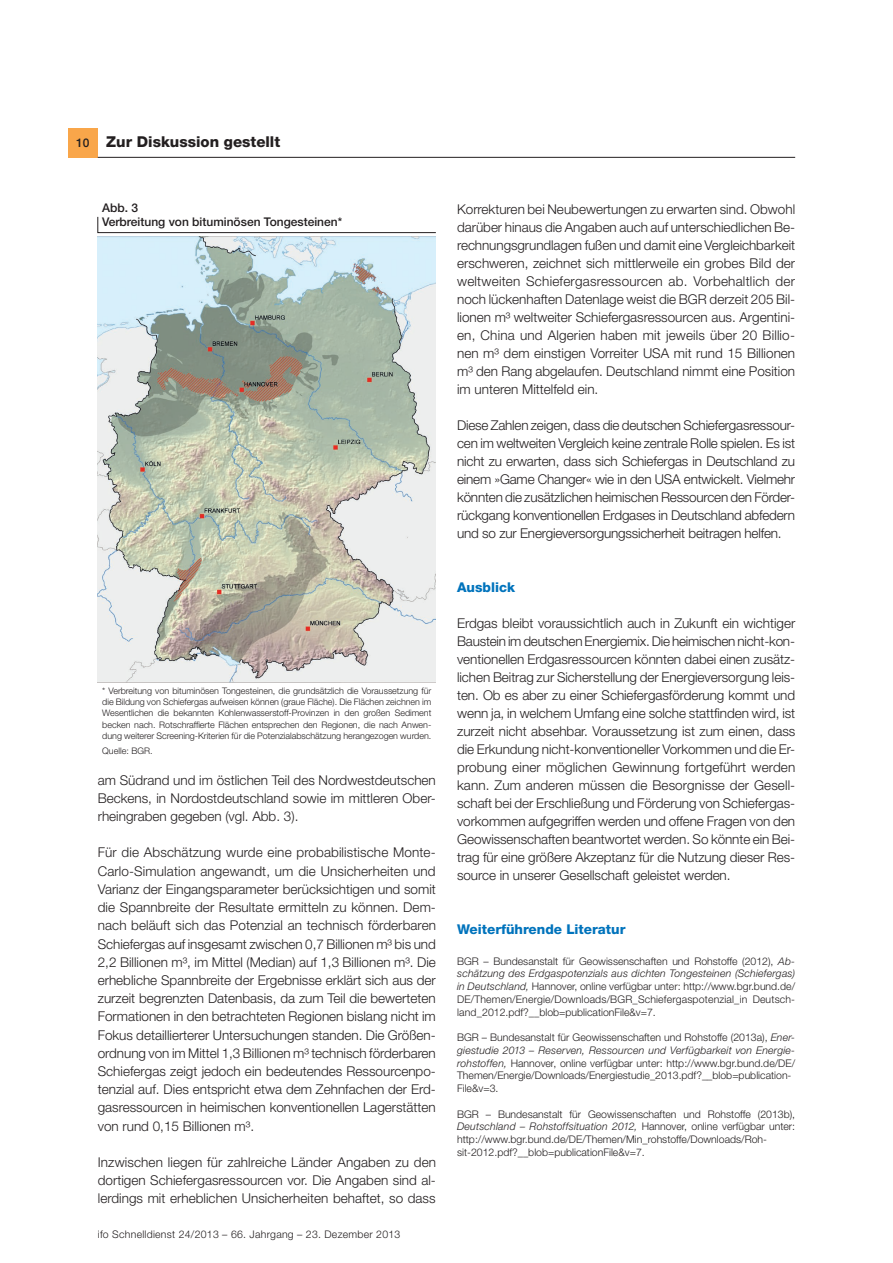
<style>
.page{position:relative;width:893px;height:1263px;background:#fff}
.page>*{position:absolute;margin:0;border:0;box-sizing:border-box;transform-origin:0 0}
.t1{font:800 15px "Helvetica Neue LT Std";color:#231f20}
.Fliesstext{font:300 13.5px/18px "Helvetica Neue LT Std";color:#231f20;text-align:justify}
.Überschrift_9_pt{font:800 13.5px "Helvetica Neue LT Std";color:#0073bc}
.fett_8pt{font:500 12px "Helvetica Neue LT Std";color:#231f20}
.Literatur{font:300 10.5px/12.8px "Helvetica Neue LT Std";color:#231f20}
.Literatur-2{font:300 10.5px "Helvetica Neue LT Std";letter-spacing:.025em;color:#231f20}
.Literatur-3{font:300 9px/11.2px "Helvetica Neue LT Std";letter-spacing:-.005em;color:#231f20;text-align:justify}
.s1{font-weight:500;font-size:12px}
.s2{font-style:italic}
</style>
<div class="page">
<div style="left:68px;top:128px;width:30px;height:30px;background:#f9a64a"></div>
<hr style="left:98px;top:157px;width:697px;height:1px;background:#231f20">
<svg style="left:97px;top:216px;width:339px;height:17px"></svg>
<img style="left:98px;top:237px;width:338px;height:445px">
<p class="t1" style="left:76px;top:132px;width:205px"><span class="s1">10</span> Zur Diskussion gestellt</p>
<p class="fett_8pt" style="left:102px;top:201px;width:38px">Abb. 3</p>
<p class="fett_8pt" style="left:102px;top:215px;width:242px">Verbreitung von bituminösen Tongesteinen*</p>
<p class="Literatur-3" style="left:102px;top:685px;width:331px">* Verbreitung von bituminösen Tongesteinen, die grundsätzlich die Voraussetzung für die Bildung von Schiefergas aufweisen können (graue Fläche). Die Flächen zeichnen im Wesentlichen die bekannten Kohlenwasserstoff-Provinzen in den großen Sediment becken nach. Rotschraffierte Flächen entsprechen den Regionen, die nach Anwen&shy;dung weiterer Screening-Kriterien für die Potenzialabschätzung herangezogen wurden.</p>
<p class="Literatur-3" style="left:102px;top:745px;width:52px">Quelle: BGR.</p>
<p class="Fliesstext" style="left:98px;top:770px;width:340px;text-align:left">am Südrand und im östlichen Teil des Nordwestdeutschen<br>Beckens, in Nordostdeutschland sowie im mittleren Ober&shy;rheingraben gegeben (vgl. Abb. 3).</p>
<p class="Fliesstext" style="left:98px;top:843px;width:340px">Für die Abschätzung wurde eine probabilistische Monte-Carlo-Simulation angewandt, um die Unsicherheiten und Varianz der Eingangsparameter berücksichtigen und somit die Spannbreite der Resultate ermitteln zu können. Dem&shy;nach beläuft sich das Potenzial an technisch förderbaren Schiefergas auf insgesamt zwischen 0,7 Billionen m³ bis und 2,2 Billionen m³, im Mittel (Median) auf 1,3 Billionen m³. Die erhebliche Spannbreite der Ergebnisse erklärt sich aus der zurzeit begrenzten Datenbasis, da zum Teil die bewerteten Formationen in den betrachteten Regionen bislang nicht im Fokus detaillierterer Untersuchungen standen. Die Größen&shy;ordnung von im Mittel 1,3 Billionen m³ technisch förderbaren Schiefergas zeigt jedoch ein bedeutendes Ressourcenpo&shy;tenzial auf. Dies entspricht etwa dem Zehnfachen der Erd&shy;gasressourcen in heimischen konventionellen Lagerstätten von rund 0,15 Billionen m³.</p>
<p class="Fliesstext" style="left:98px;top:1153px;width:340px">Inzwischen liegen für zahlreiche Länder Angaben zu den dortigen Schiefergasressourcen vor. Die Angaben sind al&shy;lerdings mit erheblichen Unsicherheiten behaftet, so dass</p>
<p class="Literatur-2" style="left:98px;top:1228px;width:304px">ifo Schnelldienst 24/2013 – 66. Jahrgang – 23. Dezember 2013</p>
<p class="Fliesstext" style="left:457px;top:200px;width:340px">Korrekturen bei Neubewertungen zu erwarten sind. Obwohl darüber hinaus die Angaben auch auf unterschiedlichen Be&shy;rechnungsgrundlagen fußen und damit eine Vergleichbarkeit erschweren, zeichnet sich mittlerweile ein grobes Bild der weltweiten Schiefergasressourcen ab. Vorbehaltlich der noch lückenhaften Datenlage weist die BGR derzeit 205 Bil&shy;lionen m³ weltweiter Schiefergasressourcen aus. Argentini&shy;en, China und Algerien haben mit jeweils über 20 Billio&shy;nen m³ dem einstigen Vorreiter USA mit rund 15 Billionen m³ den Rang abgelaufen. Deutschland nimmt eine Position im unteren Mittelfeld ein.</p>
<p class="Fliesstext" style="left:457px;top:416px;width:340px">Diese Zahlen zeigen, dass die deutschen Schiefergasressour&shy;cen im weltweiten Vergleich keine zentrale Rolle spielen. Es ist nicht zu erwarten, dass sich Schiefergas in Deutschland zu einem »Game Changer« wie in den USA entwickelt. Vielmehr könnten die zusätzlichen heimischen Ressourcen den Förder&shy;rückgang konventionellen Erdgases in Deutschland abfedern und so zur Energieversorgungssicherheit beitragen helfen.</p>
<p class="Überschrift_9_pt" style="left:457px;top:579px;width:60px">Ausblick</p>
<p class="Fliesstext" style="left:457px;top:614px;width:340px">Erdgas bleibt voraussichtlich auch in Zukunft ein wichtiger Baustein im deutschen Energiemix. Die heimischen nicht-kon&shy;ventionellen Erdgasressourcen könnten dabei einen zusätz&shy;lichen Beitrag zur Sicherstellung der Energieversorgung leis&shy;ten. Ob es aber zu einer Schiefergasförderung kommt und wenn ja, in welchem Umfang eine solche stattfinden wird, ist zurzeit nicht absehbar. Voraussetzung ist zum einen, dass die Erkundung nicht-konventioneller Vorkommen und die Er&shy;probung einer möglichen Gewinnung fortgeführt werden kann. Zum anderen müssen die Besorgnisse der Gesell&shy;schaft bei der Erschließung und Förderung von Schiefergas&shy;vorkommen aufgegriffen werden und offene Fragen von den Geowissenschaften beantwortet werden. So könnte ein Bei&shy;trag für eine größere Akzeptanz für die Nutzung dieser Res&shy;source in unserer Gesellschaft geleistet werden.</p>
<p class="Überschrift_9_pt" style="left:457px;top:921px;width:170px">Weiterführende Literatur</p>
<p class="Literatur" style="left:457px;top:954px;width:340px;text-align:justify">BGR – Bundesanstalt für Geowissenschaften und Rohstoffe (2012), <span class="s2">Ab&shy;schätzung des Erdgaspotenzials aus dichten Tongesteinen (Schiefergas) in Deutschland,</span> Hannover, online verfügbar unter: http://www.bgr.bund.de/ DE/Themen/Energie/Downloads/BGR_Schiefergaspotenzial_in Deutsch&shy;land_2012.pdf?__blob=publicationFile&amp;v=7.</p>
<p class="Literatur" style="left:457px;top:1031px;width:340px">BGR – Bundesanstalt für Geowissenschaften und Rohstoffe (2013a), <span class="s2">Ener&shy;giestudie 2013 – Reserven, Ressourcen und Verfügbarkeit von Energie&shy;rohstoffen,</span> Hannover, online verfügbar unter: http://www.bgr.bund.de/DE/ Themen/Energie/Downloads/Energiestudie_2013.pdf?__blob=publication-File&amp;v=3.</p>
<p class="Literatur" style="left:457px;top:1107px;width:340px">BGR – Bundesanstalt für Geowissenschaften und Rohstoffe (2013b), <span class="s2">Deutschland – Rohstoffsituation 2012,</span> Hannover, online verfügbar unter: http://www.bgr.bund.de/DE/Themen/Min_rohstoffe/Downloads/Roh&shy;sit-2012.pdf?__blob=publicationFile&amp;v=7.</p>
</div>
